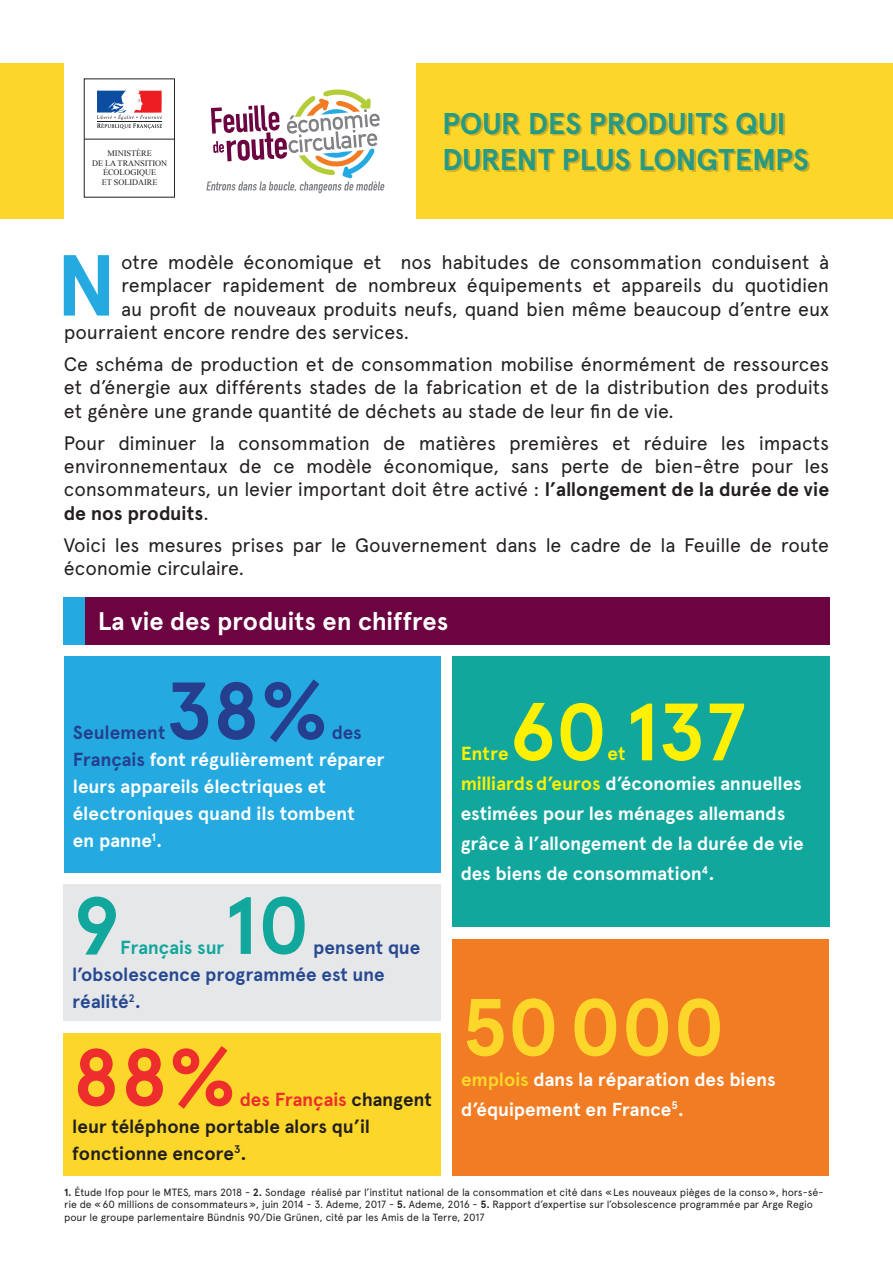
<style>
.page{position:relative;width:893px;height:1263px;background:#fff}
.page>*{position:absolute;margin:0;border:0;box-sizing:border-box;transform-origin:0 0}
.t1{font:700 86.4px "Apercu Pro";color:#24aae1}
.t2{font:700 81px "Apercu Pro";color:#fff101}
.t3{font:700 81px "Apercu Pro";color:#fcd729}
.t4{font:700 81px "Apercu Pro";color:#ee2d2d}
.t5{font:700 81px "Apercu Pro";color:#253f8e}
.t6{font:700 81px "Apercu Pro";color:#12a79d}
.t7{font:700 30px/36px "Apercu Pro";letter-spacing:-.01em;color:#269a82}
.t8{font:700 25.5px "Apercu Pro";color:#fff}
.t9{font:19.5px/23.4px "Apercu Pro";letter-spacing:-.01em;color:#231f20;text-align:justify}
.t10{font:700 18.9px/30px "Apercu Pro";letter-spacing:-.005em;color:#fff}
.t11{font:700 18.9px/27px "Apercu Pro";letter-spacing:-.005em;color:#231f20}
.t12{font:700 18.9px/27px "Apercu Pro";letter-spacing:-.005em;color:#274991}
.t13{font:700 18.9px "Apercu Pro";letter-spacing:-.005em;color:#12a79d}
.t14{font:700 18.9px "Apercu Pro";color:#253f8e}
.t15{font:700 18.9px "Apercu Pro";color:#fff101}
.t16{font:10.5px/12.6px "Apercu Pro";letter-spacing:-.01em;color:#231f20}
.t17{font:8.4px/9.6px "Times New Roman";letter-spacing:-.005em;color:#231f20;text-align:center}
.s1{font-weight:700}
.s2{color:#253f8e}
.s3{color:#ee2d2d}
.s4{color:#fff101}
.s5{color:#fcd729}
</style>
<div class="page">
<div style="left:0;top:64px;width:893px;height:155px;background:#fcd729"></div>
<div style="left:446px;top:114px;width:363px;height:58px;background:#bf9e27;opacity:.75"></div>
<div style="left:64px;top:0;width:351px;height:228px;background:#fff"></div>
<svg style="left:206px;top:89px;width:179px;height:104px"></svg>
<div style="left:64px;top:1033px;width:377px;height:142px;background:#fcd729"></div>
<div style="left:452px;top:656px;width:377px;height:271px;background:#12a79d"></div>
<div style="left:452px;top:939px;width:377px;height:236px;background:#f27c24"></div>
<div style="left:64px;top:656px;width:377px;height:217px;background:#24aae1"></div>
<div style="left:64px;top:884px;width:377px;height:136px;background:#e6e7e9"></div>
<div style="left:85px;top:597px;width:744px;height:48px;background:#6b0440"></div>
<div style="left:64px;top:597px;width:21px;height:48px;background:#24aae1"></div>
<div style="left:84px;top:78px;width:91px;height:120px;border:1px solid #231f20"></div>
<svg style="left:97px;top:91px;width:65px;height:38px"></svg>
<hr style="left:84px;top:139px;width:91px;height:1px;background:#231f20">
<p class="t17" style="left:92px;top:148px;width:77px">MINISTÈRE<br>DE LA TRANSITION<br>ÉCOLOGIQUE<br>ET SOLIDAIRE</p>
<p class="t7" style="left:442px;top:105px;width:368px">POUR DES PRODUITS QUI<br>DURENT PLUS LONGTEMPS</p>
<p class="t1" style="left:56px;top:220px;width:62px">N</p>
<p class="t9" style="left:121px;top:249px;width:710px">otre modèle économique et nos habitudes de consommation conduisent à</p>
<p class="t9" style="left:121px;top:272px;width:710px">remplacer rapidement de nombreux équipements et appareils du quotidien</p>
<p class="t9" style="left:121px;top:296px;width:710px">au profit de nouveaux produits neufs, quand bien même beaucoup d’entre eux</p>
<p class="t9" style="left:64px;top:319px;width:347px">pourraient encore rendre des services.</p>
<p class="t9" style="left:64px;top:351px;width:767px">Ce schéma de production et de consommation mobilise énormément de ressources et d’énergie aux différents stades de la fabrication et de la distribution des produits et génère une grande quantité de déchets au stade de leur fin de vie.</p>
<p class="t9" style="left:64px;top:430px;width:767px">Pour diminuer la consommation de matières premières et réduire les impacts environnementaux de ce modèle économique, sans perte de bien-être pour les consommateurs, un levier important doit être activé : <span class="s1">l’allongement de la durée de vie de nos produits</span>.</p>
<p class="t9" style="left:64px;top:532px;width:767px">Voici les mesures prises par le Gouvernement dans le cadre de la Feuille de route économie circulaire.</p>
<p class="t8" style="left:98px;top:602px;width:352px">La vie des produits en chiffres</p>
<p class="t5" style="left:165px;top:650px;width:164px">38%</p>
<p class="t14" style="left:73px;top:718px;width:94px">Seulement</p>
<p class="t10" style="left:73px;top:719px;width:313px;line-height:27px;text-indent:259px"><span class="s2">des<br>Français</span> font régulièrement réparer leurs appareils électriques et électroniques quand ils tombent<br>en panne<sup>1</sup>.</p>
<p class="t6" style="left:72px;top:864px;width:50px">9</p>
<p class="t6" style="left:224px;top:864px;width:87px">10</p>
<p class="t13" style="left:120px;top:933px;width:105px">Français sur</p>
<p class="t12" style="left:72px;top:933px;width:350px;text-indent:241px">pensent que l’obsolescence programmée est une réalité<sup>2</sup>.</p>
<p class="t4" style="left:72px;top:1016px;width:166px">88%</p>
<p class="t11" style="left:72px;top:1085px;width:361px;text-indent:167px"><span class="s3">des Français</span> changent leur téléphone portable alors qu’il fonctionne encore<sup>3</sup>.</p>
<p class="t2" style="left:509px;top:671px;width:239px">60 137</p>
<p class="t10" style="left:461px;top:738px;width:345px;text-indent:147px"><span class="s4">et<br>milliardsd’euros</span> d’économies annuelles estimées pour les ménages allemands grâce à l’allongement de la durée de vie des biens de consommation<sup>4</sup>.</p>
<p class="t15" style="left:461px;top:739px;width:49px">Entre</p>
<p class="t3" style="left:461px;top:966px;width:265px">50000</p>
<p class="t10" style="left:461px;top:1063px;width:316px"><span class="s5">emplois</span> dans la réparation des biens d’équipement en France<sup>5</sup>.</p>
<p class="t16" style="left:64px;top:1185px;width:761px"><span class="s1">1.</span> Étude Ifop pour le MTES, mars 2018 - <span class="s1">2.</span> Sondage réalisé par l’institut national de la consommation et cité dans «Les nouveaux pièges de la conso», hors-sé&shy;rie de «60 millions de consommateurs», juin 2014 - 3. Ademe, 2017 - <span class="s1">5.</span> Ademe, 2016 - <span class="s1">5.</span> Rapport d’expertise sur l’obsolescence programmée par Arge Regio pour le groupe parlementaire Bündnis 90/Die Grünen, cité par les Amis de la Terre, 2017</p>
</div>
